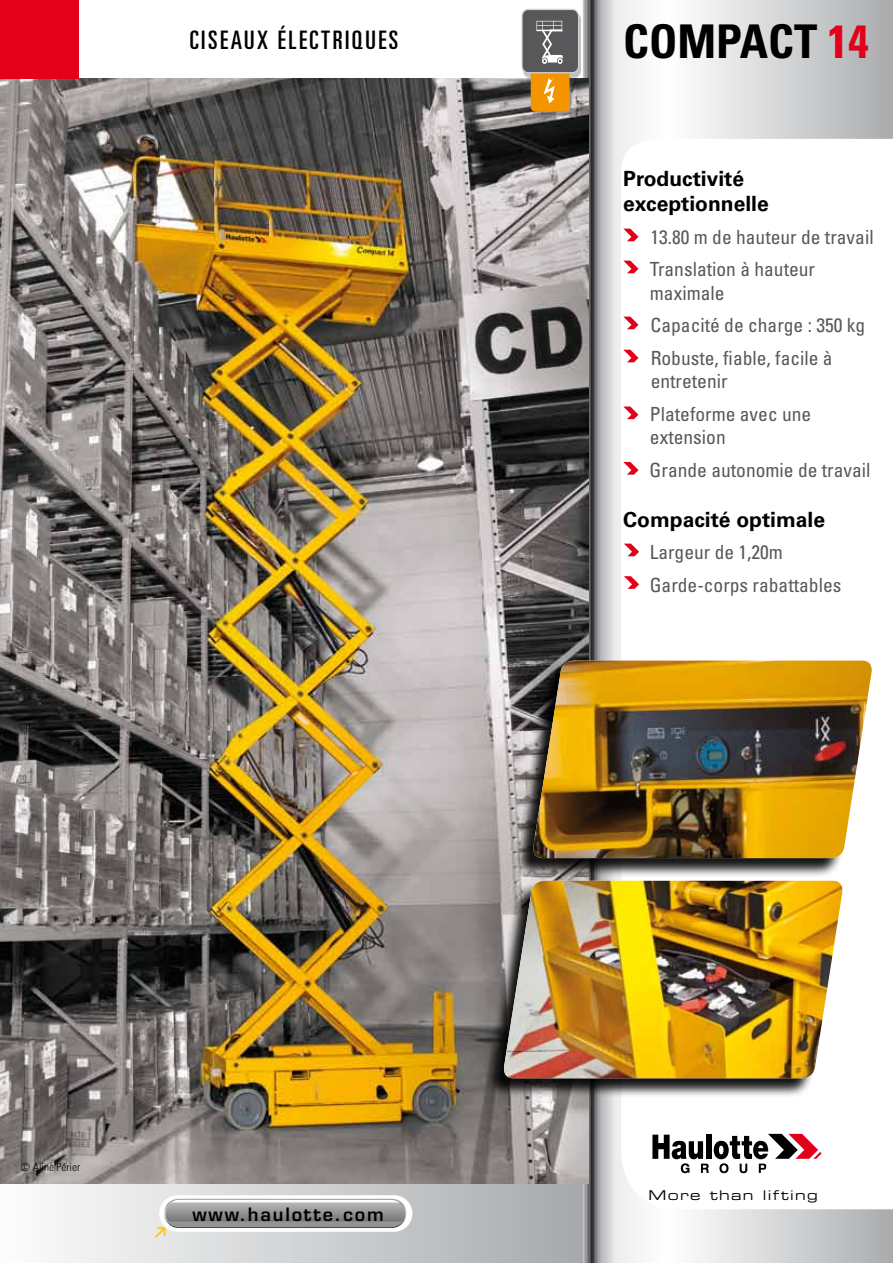
<style>
.page{position:relative;width:893px;height:1263px;background:#fff}
.page>*{position:absolute;margin:0;border:0;box-sizing:border-box;transform-origin:0 0}
.t1{font:700 condensed 46.5px "Univers";color:#000}
.t2{font:ultra-condensed 25.5px "Univers";letter-spacing:.1em;color:#000}
.t3{font:700 21px/25.2px "Univers";color:#000}
.t4{font:condensed 19.5px/32.5px "Univers";color:#58585a}
.t5{font:600 18px "Eurostile";letter-spacing:.1em;color:#000}
.t6{font:13.5px "Eurostile Extended Two";letter-spacing:.1em;color:#000}
.t7{font:300 condensed 11.25px "Univers";color:#000}
.s1{color:#e2001a}
</style>
<div class="page">
<svg style="left:0;top:1183px;width:583px;height:80px"></svg>
<div style="left:159px;top:1195px;width:253px;height:37px;background:linear-gradient(to right,#fff,#fff);border-radius:18px"></div>
<svg style="left:155px;top:1199px;width:251px;height:39px"></svg>
<svg style="left:583px;top:0;width:310px;height:1263px"></svg>
<img style="left:0;top:79px;width:588px;height:1104px">
<div style="left:484px;top:882px;width:357px;height:216px;background:#000;opacity:.91"></div>
<img style="left:502px;top:881px;width:342px;height:197px">
<div style="left:514px;top:662px;width:356px;height:216px;background:#000;opacity:.91"></div>
<img style="left:533px;top:661px;width:340px;height:197px">
<div style="left:523px;top:12px;width:58px;height:103px;background:#000;opacity:.25"></div>
<div style="left:531px;top:68px;width:38px;height:44px;background:#f39400;border-radius:4px"></div>
<div style="left:522px;top:9px;width:57px;height:64px;background:#58585a;border-radius:6px"></div>
<div style="left:521px;top:9px;width:58px;height:64px;border:1px solid #d0d1d2;border-radius:6px"></div>
<svg style="left:536px;top:21px;width:27px;height:43px"></svg>
<svg style="left:544px;top:78px;width:11px;height:25px"></svg>
<svg style="left:623px;top:229px;width:15px;height:12px"></svg>
<svg style="left:623px;top:261px;width:15px;height:12px"></svg>
<svg style="left:623px;top:317px;width:15px;height:12px"></svg>
<svg style="left:623px;top:406px;width:15px;height:13px"></svg>
<svg style="left:623px;top:462px;width:15px;height:13px"></svg>
<svg style="left:623px;top:350px;width:15px;height:12px"></svg>
<svg style="left:624px;top:544px;width:15px;height:12px"></svg>
<svg style="left:624px;top:576px;width:15px;height:13px"></svg>
<div style="left:0;top:0;width:79px;height:79px;background:#e2001a"></div>
<h2 class="t2" style="left:190px;top:26px;width:210px">CISEAUX ÉLECTRIQUES</h2>
<h1 class="t1" style="left:623px;top:13px;width:247px">COMPACT <span class="s1">14</span></h1>
<p class="t3" style="left:623px;top:166px;width:147px">Productivité exceptionnelle</p>
<p class="t4" style="left:650px;top:220px;width:225px">13.80 m de hauteur de travail<br>Translation à hauteur</p>
<p class="t4" style="left:650px;top:276px;width:217px">maximale<br>Capacité de charge : 350 kg</p>
<p class="t4" style="left:651px;top:346px;width:183px;line-height:23.4px">Robuste, fiable, facile à entretenir</p>
<p class="t4" style="left:650px;top:402px;width:163px;line-height:23.4px">Plateforme avec une extension</p>
<p class="t4" style="left:650px;top:453px;width:222px">Grande autonomie de travail</p>
<p class="t3" style="left:623px;top:507px;width:203px">Compacité optimale</p>
<p class="t4" style="left:650px;top:536px;width:193px">Largeur de 1,20m<br>Garde-corps rabattables</p>
<p class="t7" style="left:21px;top:1160px;width:60px">© Aline Périer</p>
<p class="t5" style="left:192px;top:1203px;width:193px">www.haulotte.com</p>
<p class="t6" style="left:648px;top:1186px;width:171px">More than lifting</p>
</div>
